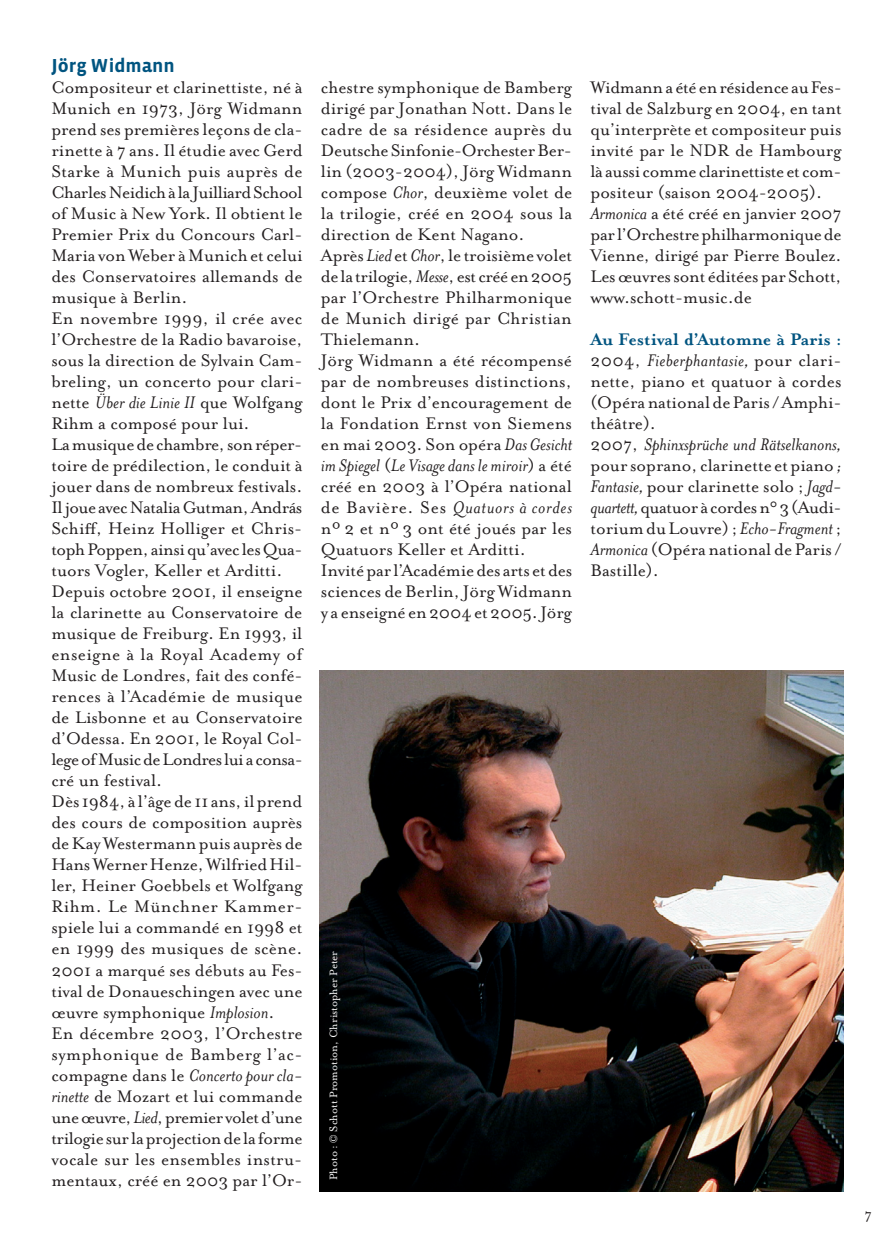
<style>
.page{position:relative;width:893px;height:1241px;background:#fff}
.page>*{position:absolute;margin:0;border:0;box-sizing:border-box;transform-origin:0 0}
.t1{font:19.25px/21px "Mrs Eaves Roman";color:#231f20}
.t2{font:italic 19.25px "Mrs Eaves";color:#231f20}
.t3{font:700 19.25px/21px "Mrs Eaves";color:#005480}
.t4{font:italic 19.25px "Mrs Eaves";letter-spacing:.04em;color:#231f20}
.t5{font:700 19.25px "Vista Sans";color:#005480}
.t6{font:15.75px "Mrs Eaves Roman";color:#231f20}
.t7{font:12.25px "Mrs Eaves Roman";color:#fff}
.s1{font-family:"Mrs Eaves";font-style:italic}
.s2{font-family:"Mrs Eaves Roman";font-style:normal}
.s3{font-family:"Mrs Eaves Roman";font-weight:400;color:#231f20}
.s4{font-weight:400;font-style:italic;color:#231f20}
</style>
<div class="page">
<img style="left:319px;top:671px;width:524px;height:520px">
<p class="t5" style="left:51px;top:55px;width:125px">Jörg Widmann</p>
<p class="t1" style="left:51px;top:76px;width:253px">Compositeur et clarinettiste, né à<br>Munich en 1973, Jörg Widmann prend ses premières leçons de cla&shy;rinette à 7 ans. Il étudie avec Gerd<br>Starke à Munich puis auprès de<br>CharlesNeidichàlaJuilliardSchool of Music à New York. Il obtient le<br>Premier Prix du Concours Carl-<br>Maria von Weber à Munich et celui des Conservatoires allemands de musique à Berlin.<br>En novembre 1999, il crée avec l’Orchestre de la Radio bavaroise, sous la direction de Sylvain Cam&shy;breling, un concerto pour clari&shy;nette <span class="s1">Über die Linie II</span> que Wolfgang<br>Rihm a composé pour lui.<br>Lamusiquedechambre,sonréper&shy;toire de prédilection, le conduit à jouer dans de nombreux festivals.<br>IljoueavecNataliaGutman,András<br>Schiff, Heinz Holliger et Chris&shy;tophPoppen,ainsiqu’aveclesQua&shy;tuors Vogler, Keller et Arditti.<br>Depuis octobre 2001, il enseigne la clarinette au Conservatoire de musique de Freiburg. En 1993, il enseigne à la Royal Academy of<br>Music de Londres, fait des confé&shy;rences à l’Académie de musique de Lisbonne et au Conservatoire d’Odessa. En 2001, le Royal Col&shy;legeofMusicdeLondresluiaconsa&shy;cré un festival.<br>Dès 1984, à l’âge de 11 ans, il prend des cours de composition auprès de Kay Westermann puis auprès de<br>Hans Werner Henze, Wilfried Hil&shy;ler, Heiner Goebbels et Wolfgang<br>Rihm. Le Münchner Kammer&shy;spiele lui a commandé en 1998 et en 1999 des musiques de scène.<br>2001 a marqué ses débuts au Fes&shy;tival de Donaueschingen avec une œuvre symphonique <span class="s1">Implosion</span>.<br>En décembre 2003, l’Orchestre symphonique de Bamberg l’ac-</p>
<p class="t2" style="left:51px;top:1062px;width:253px"><span class="s2">compagne dans le</span> Concerto pour cla-</p>
<p class="t1" style="left:51px;top:1084px;width:253px;text-align:justify"><span class="s1">rinette</span> de Mozart et lui commande uneœuvre,<span class="s1">Lied</span>,premiervoletd’une trilogiesurlaprojectiondelaforme vocale sur les ensembles instru&shy;mentaux, créé en 2003 par l’Or-</p>
<p class="t1" style="left:321px;top:76px;width:253px">chestre symphonique de Bamberg dirigé par Jonathan Nott. Dans le cadre de sa résidence auprès du<br>DeutscheSinfonie-OrchesterBer&shy;lin (2003-2004), Jörg Widmann compose <span class="s1">Chor</span>, deuxième volet de la trilogie, créé en 2004 sous la direction de Kent Nagano.<br>Après <span class="s1">Lied</span> et<span class="s1">Chor</span>, le troisième volet delatrilogie,<span class="s1">Messe</span>,estcrééen2005 par l’Orchestre Philharmonique de Munich dirigé par Christian<br>Thielemann.<br>Jörg Widmann a été récompensé par de nombreuses distinctions, dont le Prix d’encouragement de la Fondation Ernst von Siemens en mai 2003. Son opéra <span class="s1">Das Gesicht</span></p>
<p class="t2" style="left:321px;top:453px;width:253px">im Spiegel <span class="s2">(</span>Le Visage dans le miroir<span class="s2">) a été</span></p>
<p class="t1" style="left:321px;top:475px;width:252px">créé en 2003 à l’Opéra national</p>
<p class="t4" style="left:321px;top:495px;width:253px"><span class="s2">de Bavière. Ses</span> Quatuors à cordes</p>
<p class="t1" style="left:321px;top:517px;width:253px">nº 2 et nº 3 ont été joués par les<br>Quatuors Keller et Arditti.<br>Invité par l’Académie des arts et des sciences de Berlin, Jörg Widmann y a enseigné en 2004 et 2005. Jörg</p>
<p class="t7" style="left:326px;top:1180px;width:231px;rotate:-90deg">Photo : © Schott Promotion, Christopher Peter</p>
<p class="t1" style="left:590px;top:76px;width:253px">WidmannaétéenrésidenceauFes&shy;tival de Salzburg en 2004, en tant qu’interprète et compositeur puis invité par le NDR de Hambourg làaussicommeclarinettisteetcom&shy;positeur (saison 2004-2005).<br><span class="s1">Armonica</span> a été créé en janvier 2007 parl’Orchestrephilharmoniquede<br>Vienne, dirigé par Pierre Boulez.<br>Les œuvres sont éditées par Schott, www.schott-music.de</p>
<p class="t3" style="left:590px;top:328px;width:253px">Au Festival d’Automne à Paris :<br><span class="s3">2004,</span> <span class="s4">Fieberphantasie,</span> <span class="s3">pour clari-</span></p>
<p class="t1" style="left:590px;top:370px;width:253px;text-align:justify">nette, piano et quatuor à cordes (Opéra national de Paris / Amphi&shy;théâtre).</p>
<p class="t2" style="left:590px;top:432px;width:253px"><span class="s2">2007,</span> Sphinxsprüche und Rätselkanons,</p>
<p class="t1" style="left:590px;top:454px;width:253px;text-align:justify">pour soprano, clarinette et piano <span class="s1">; Fantasie,</span> pour clarinette solo ;<span class="s1">Jagd&shy;quartett,</span>quatuoràcordesn°3(Audi&shy;torium du Louvre) ; <span class="s1">Echo-Fragment</span>; <span class="s1">Armonica</span>(Opéra national de Paris / Bastille).</p>
<p class="t6" style="left:864px;top:1204px;width:9px">7</p>
</div>
